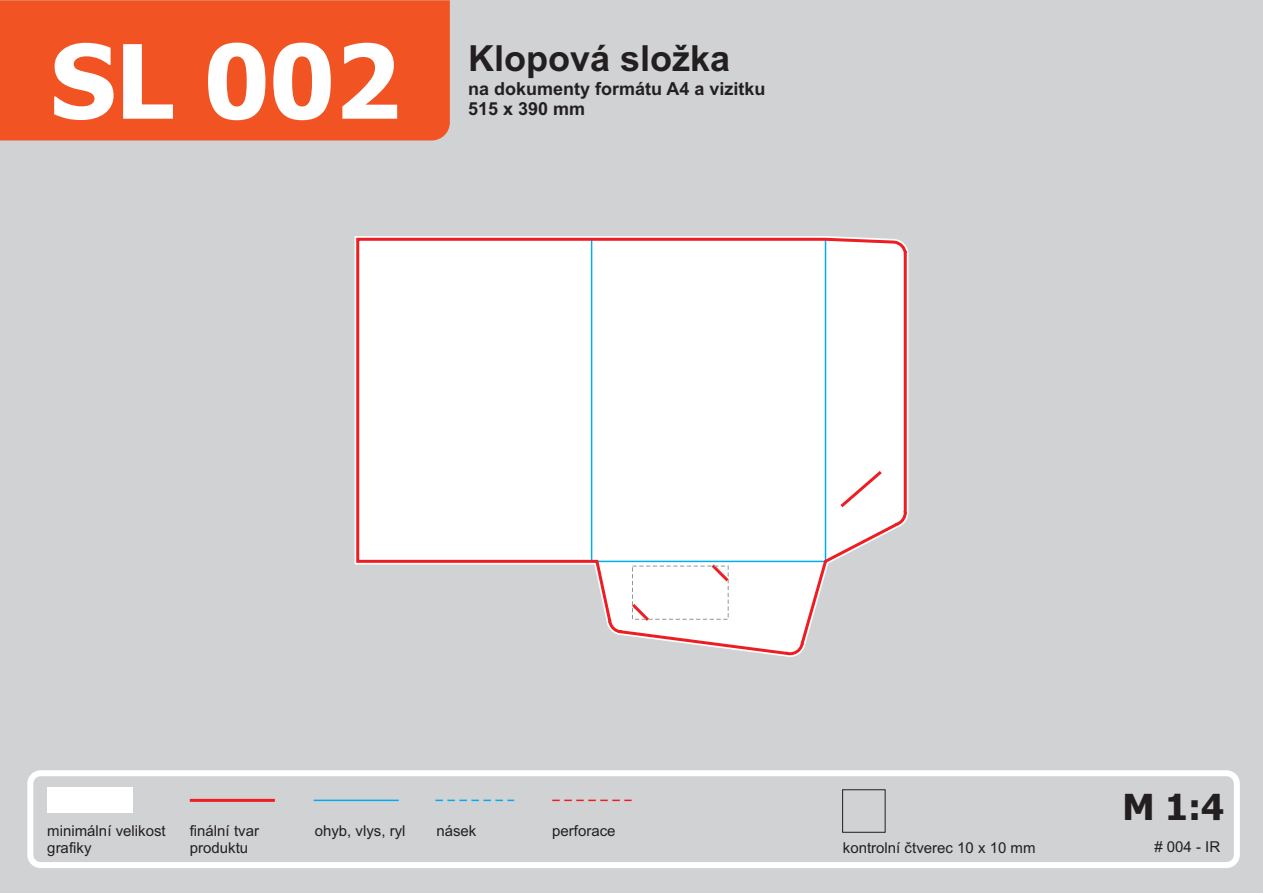
<style>
.page{position:relative;width:1263px;height:893px;background:#d1d2d4}
.page>*{position:absolute;margin:0;border:0;box-sizing:border-box;transform-origin:0 0}
.t1{font:700 102.6px "Tahoma";color:#fff}
.t2{font:700 36px "Arial";color:#231f20}
.t3{font:700 36px "Tahoma";color:#231f20}
.t4{font:700 18px "Arial";color:#231f20}
.t5{font:15px/16.8px "Arial";color:#231f20}
</style>
<div class="page">
<div style="left:0;top:0;width:450px;height:140px;background:#f15422"></div>
<div style="left:47px;top:788px;width:85px;height:25px;background:#fff"></div>
<hr style="left:190px;top:799px;width:85px;height:3px;background:#ee1d23">
<div style="left:27px;top:770px;width:1213px;height:98px;border:6px solid #fff;border-radius:10px"></div>
<hr style="left:314px;top:800px;width:85px;height:1px;background:#00aeef">
<svg style="left:435px;top:800px;width:79px;height:1px"></svg>
<svg style="left:552px;top:800px;width:80px;height:1px"></svg>
<svg style="left:355px;top:236px;width:553px;height:429px"></svg>
<div style="left:632px;top:566px;width:97px;height:54px;border:1px dashed #939598"></div>
<h1 class="t1" style="left:50px;top:40px;width:351px">SL 002</h1>
<h2 class="t2" style="left:468px;top:45px;width:264px">Klopová složka</h2>
<p class="t4" style="left:468px;top:82px;width:299px">na dokumenty formátu A4 a vizitku</p>
<p class="t4" style="left:468px;top:102px;width:119px">515 x 390 mm</p>
<p class="t5" style="left:47px;top:824px;width:120px">minimální velikost grafiky</p>
<p class="t5" style="left:190px;top:824px;width:71px">finální tvar produktu</p>
<p class="t5" style="left:315px;top:824px;width:92px">ohyb, vlys, ryl</p>
<p class="t5" style="left:436px;top:824px;width:42px">násek</p>
<p class="t5" style="left:552px;top:824px;width:65px">perforace</p>
<h2 class="t3" style="left:1122px;top:792px;width:103px">M 1:4</h2>
<p class="t5" style="left:843px;top:841px;width:194px">kontrolní čtverec 10 x 10 mm</p>
<p class="t5" style="left:1154px;top:839px;width:67px"># 004 - IR</p>
</div>
